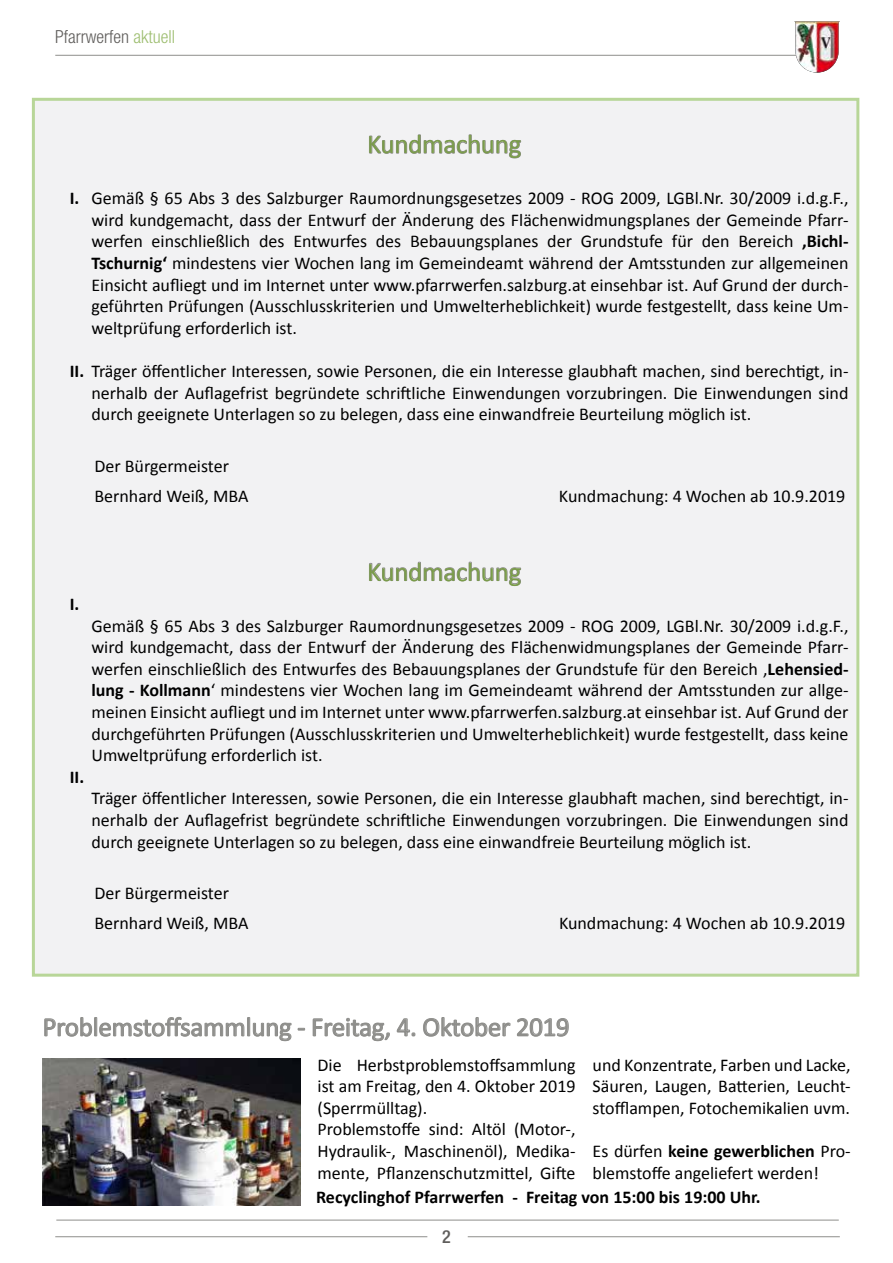
<style>
.page{position:relative;width:893px;height:1263px;background:#fff}
.page>*{position:absolute;margin:0;border:0;box-sizing:border-box;transform-origin:0 0}
.t1{font:27px "Calibri";letter-spacing:-.01em;color:#8e8e8b}
.t2{font:27px "Calibri";letter-spacing:-.01em;color:#7a9c49}
.t3{font:18px/21.6px "Calibri";color:#000;text-align:justify}
.t4{font:700 18px "Calibri";color:#000}
.t5{font:300 condensed 18px "Helvetica Neue LT Std";color:#605e5c}
.t6{font:500 condensed 18px "Helvetica Neue LT Std";color:#605e5c}
.s1{color:#9ebe71}
.s2{font-weight:700}
</style>
<div class="page">
<hr style="left:55px;top:55px;width:762px;height:1px;background:#8e8e8b">
<img style="left:794px;top:21px;width:46px;height:52px">
<hr style="left:55px;top:1236px;width:372px;height:1px;background:#8e8e8b">
<hr style="left:468px;top:1236px;width:372px;height:1px;background:#8e8e8b">
<div style="left:32px;top:98px;width:827px;height:879px;background:#f2f2f3;border:3px solid #b8d698"></div>
<svg style="left:369px;top:134px;width:152px;height:24px"></svg>
<svg style="left:369px;top:562px;width:152px;height:24px"></svg>
<svg style="left:44px;top:1017px;width:247px;height:24px"></svg>
<svg style="left:298px;top:1028px;width:7px;height:2px"></svg>
<svg style="left:313px;top:1018px;width:77px;height:23px"></svg>
<svg style="left:397px;top:1018px;width:18px;height:18px"></svg>
<svg style="left:423px;top:1017px;width:87px;height:19px"></svg>
<svg style="left:517px;top:1018px;width:52px;height:18px"></svg>
<hr style="left:56px;top:1220px;width:783px;height:1px;background:#8e8e8b">
<img style="left:43px;top:1058px;width:258px;height:147px">
<p class="t5" style="left:55px;top:26px;width:121px">Pfarrwerfen <span class="s1">aktuell</span></p>
<h1 class="t2" style="left:367px;top:127px;width:156px">Kundmachung</h1>
<p class="t3" style="left:91px;top:187px;width:759px">Gemäß § 65 Abs 3 des Salzburger Raumordnungsgesetzes 2009 - ROG 2009, LGBl.Nr. 30/2009 i.d.g.F., wird kundgemacht, dass der Entwurf der Änderung des Flächenwidmungsplanes der Gemeinde Pfarr&shy;werfen einschließlich des Entwurfes des Bebauungsplanes der Grundstufe für den Bereich <span class="s2">‚Bichl-Tschurnig‘</span> mindestens vier Wochen lang im Gemeindeamt während der Amtsstunden zur allgemeinen Einsicht aufliegt und im Internet unter www.pfarrwerfen.salzburg.at einsehbar ist. Auf Grund der durch&shy;geführten Prüfungen (Ausschlusskriterien und Umwelterheblichkeit) wurde festgestellt, dass keine Um&shy;weltprüfung erforderlich ist.</p>
<p class="t3" style="left:91px;top:360px;width:759px;text-indent:-22px"><span class="s2">II.</span> Träger öffentlicher Interessen, sowie Personen, die ein Interesse glaubhaft machen, sind berechtigt, in&shy;nerhalb der Auflagefrist begründete schriftliche Einwendungen vorzubringen. Die Einwendungen sind durch geeignete Unterlagen so zu belegen, dass eine einwandfreie Beurteilung möglich ist.</p>
<p class="t3" style="left:94px;top:451px;width:156px;line-height:30.2px">Der Bürgermeister<br>Bernhard Weiß, MBA</p>
<p class="t4" style="left:70px;top:186px;width:11px">I.</p>
<p class="t3" style="left:559px;top:485px;width:288px">Kundmachung: 4 Wochen ab 10.9.2019</p>
<p class="t4" style="left:70px;top:592px;width:11px">I.</p>
<p class="t4" style="left:70px;top:765px;width:16px">II.</p>
<h1 class="t2" style="left:367px;top:554px;width:156px">Kundmachung</h1>
<p class="t3" style="left:91px;top:615px;width:759px">Gemäß § 65 Abs 3 des Salzburger Raumordnungsgesetzes 2009 - ROG 2009, LGBl.Nr. 30/2009 i.d.g.F., wird kundgemacht, dass der Entwurf der Änderung des Flächenwidmungsplanes der Gemeinde Pfarr&shy;werfen einschließlich des Entwurfes des Bebauungsplanes der Grundstufe für den Bereich ‚<span class="s2">Lehensied&shy;lung - Kollmann</span>‘ mindestens vier Wochen lang im Gemeindeamt während der Amtsstunden zur allge&shy;meinen Einsicht aufliegt und im Internet unter www.pfarrwerfen.salzburg.at einsehbar ist. Auf Grund der durchgeführten Prüfungen (Ausschlusskriterien und Umwelterheblichkeit) wurde festgestellt, dass keine Umweltprüfung erforderlich ist.</p>
<p class="t3" style="left:91px;top:788px;width:759px">Träger öffentlicher Interessen, sowie Personen, die ein Interesse glaubhaft machen, sind berechtigt, in&shy;nerhalb der Auflagefrist begründete schriftliche Einwendungen vorzubringen. Die Einwendungen sind durch geeignete Unterlagen so zu belegen, dass eine einwandfreie Beurteilung möglich ist.</p>
<p class="t3" style="left:94px;top:878px;width:156px;line-height:30.2px">Der Bürgermeister<br>Bernhard Weiß, MBA</p>
<p class="t3" style="left:559px;top:913px;width:288px">Kundmachung: 4 Wochen ab 10.9.2019</p>
<h1 class="t1" style="left:43px;top:1010px;width:529px">Problemstoffsammlung - Freitag, 4. Oktober 2019</h1>
<p class="t3" style="left:318px;top:1054px;width:260px;text-align:left">Die Herbstproblemstoffsammlung ist am Freitag, den 4. Oktober 2019 (Sperrmülltag).<br>Problemstoffe sind: Altöl (Motor-,<br>Hydraulik-, Maschinenöl), Medika&shy;mente, Pflanzenschutzmittel, Gifte</p>
<p class="t3" style="left:593px;top:1054px;width:260px">und Konzentrate, Farben und Lacke, Säuren, Laugen, Batterien, Leucht&shy;stofflampen, Fotochemikalien uvm.</p>
<p class="t3" style="left:593px;top:1140px;width:260px">Es dürfen <span class="s2">keine gewerblichen</span> Pro&shy;blemstoffe angeliefert werden!</p>
<p class="t4" style="left:316px;top:1186px;width:446px">Recyclinghof Pfarrwerfen - Freitag von 15:00 bis 19:00 Uhr.</p>
<p class="t6" style="left:442px;top:1226px;width:10px">2</p>
</div>
